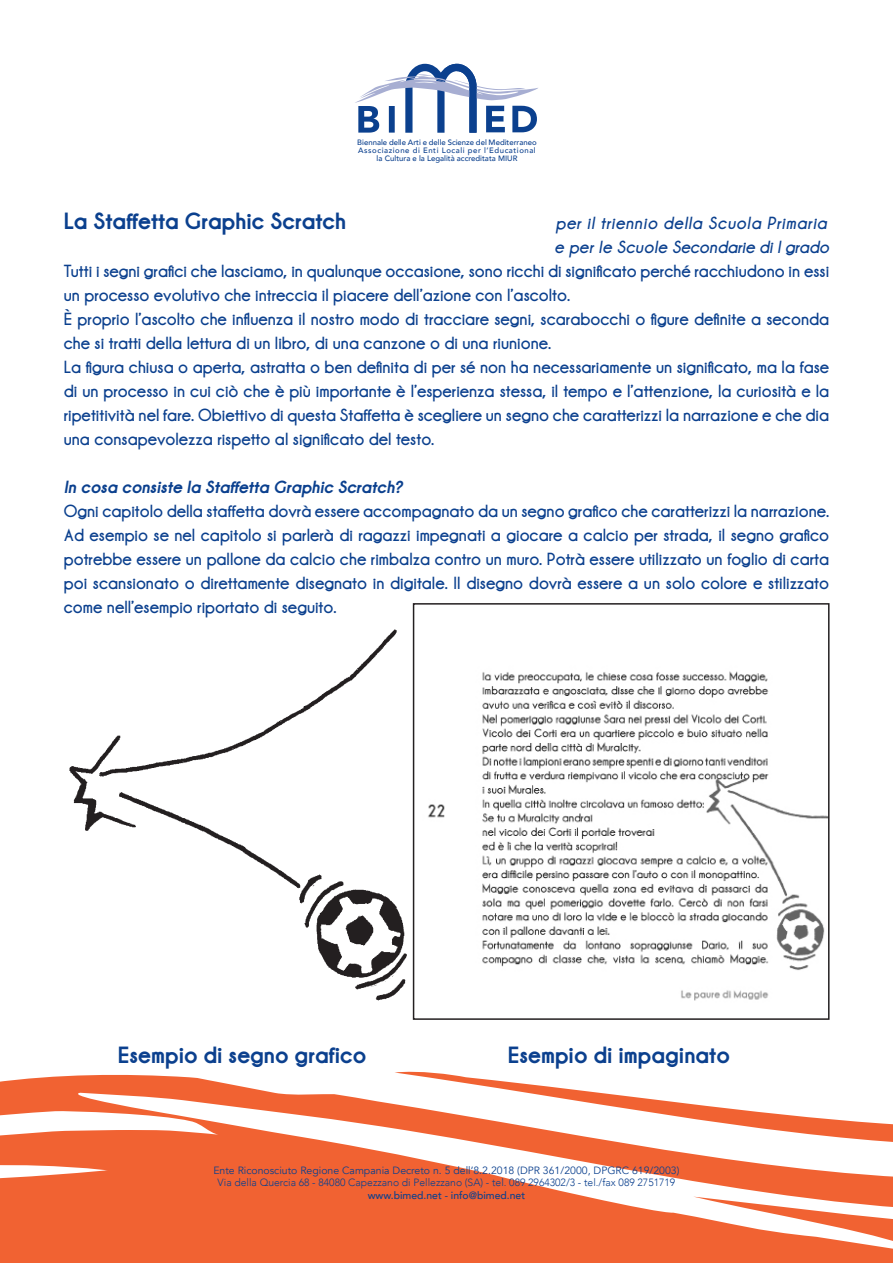
<style>
.page{position:relative;width:893px;height:1263px;background:#fff}
.page>*{position:absolute;margin:0;border:0;box-sizing:border-box;transform-origin:0 0}
.t1{font:700 24px "Champagne&Limousines Thick";color:#0b408e}
.t2{font:18px/24px "Champagne&Limousines Thick";color:#0b408e}
.t3{font:italic 700 18px "Champagne&Limousines Thick";color:#0b408e}
.t4{font:italic 18px "Champagne&Limousines Thick";letter-spacing:.04em;color:#0b408e}
.t5{font:italic 18px "Champagne&Limousines Thick";color:#0b408e}
.t6{font:300 10.5px "Avenir";color:#0b408e}
.t7{font:10.5px "Avenir";color:#0b408e}
.t8{font:500 10.5px "Avenir";color:#0b408e}
.t9{font:500 7.8px "Avenir";color:#0b408e}
.t10{font:500 7.8px "Avenir";letter-spacing:.07em;color:#0b408e}
</style>
<div class="page">
<svg style="left:0;top:1000px;width:893px;height:263px"></svg>
<img style="left:64px;top:619px;width:349px;height:385px">
<img style="left:416px;top:671px;width:410px;height:346px">
<div style="left:413px;top:603px;width:416px;height:417px;border:2px solid #231f20"></div>
<svg style="left:355px;top:63px;width:183px;height:70px"></svg>
<p class="t9" style="left:357px;top:136px;width:181px">Biennale delle Arti e delle Scienze del Mediterraneo</p>
<p class="t10" style="left:358px;top:144px;width:179px">Associazione di Enti Locali per l’Educational</p>
<p class="t9" style="left:377px;top:152px;width:142px">la Cultura e la Legalità accreditata MIUR</p>
<p class="t1" style="left:64px;top:206px;width:284px">La Staffetta Graphic Scratch</p>
<p class="t4" style="left:556px;top:213px;width:273px">per il triennio della Scuola Primaria</p>
<p class="t5" style="left:555px;top:237px;width:276px">e per le Scuole Secondarie di I grado</p>
<p class="t2" style="left:64px;top:259px;width:767px">Tutti i segni grafici che lasciamo, in qualunque occasione, sono ricchi di significato perché racchiudono in essi un processo evolutivo che intreccia il piacere dell’azione con l’ascolto.</p>
<p class="t2" style="left:64px;top:307px;width:767px">È proprio l’ascolto che influenza il nostro modo di tracciare segni, scarabocchi o figure definite a seconda che si tratti della lettura di un libro, di una canzone o di una riunione.</p>
<p class="t2" style="left:64px;top:355px;width:767px;text-align:justify">La figura chiusa o aperta, astratta o ben definita di per sé non ha necessariamente un significato, ma la fase di un processo in cui ciò che è più importante è l’esperienza stessa, il tempo e l’attenzione, la curiosità e la ripetitività nel fare. Obiettivo di questa Staffetta è scegliere un segno che caratterizzi la narrazione e che dia una consapevolezza rispetto al significato del testo.</p>
<p class="t3" style="left:64px;top:476px;width:340px">In cosa consiste la Staffetta Graphic Scratch?</p>
<p class="t2" style="left:64px;top:499px;width:767px">Ogni capitolo della staffetta dovrà essere accompagnato da un segno grafico che caratterizzi la narrazione.</p>
<p class="t2" style="left:64px;top:523px;width:767px;text-align:justify">Ad esempio se nel capitolo si parlerà di ragazzi impegnati a giocare a calcio per strada, il segno grafico potrebbe essere un pallone da calcio che rimbalza contro un muro. Potrà essere utilizzato un foglio di carta poi scansionato o direttamente disegnato in digitale. Il disegno dovrà essere a un solo colore e stilizzato come nell’esempio riportato di seguito.</p>
<p class="t1" style="left:118px;top:1040px;width:250px">Esempio di segno grafico</p>
<p class="t1" style="left:508px;top:1040px;width:224px">Esempio di impaginato</p>
<p class="t7" style="left:213px;top:1164px;width:468px">Ente Riconosciuto Regione Campania Decreto n. 5 dell’8.2.2018 (DPR 361/2000, DPGRC 619/2003)</p>
<p class="t6" style="left:218px;top:1176px;width:459px">Via della Quercia 68 - 84080 Capezzano di Pellezzano (SA) - tel. 089 2964302/3 - tel./fax 089 2751719</p>
<p class="t8" style="left:368px;top:1186px;width:159px">www.bimed.net - info@bimed.net</p>
</div>
